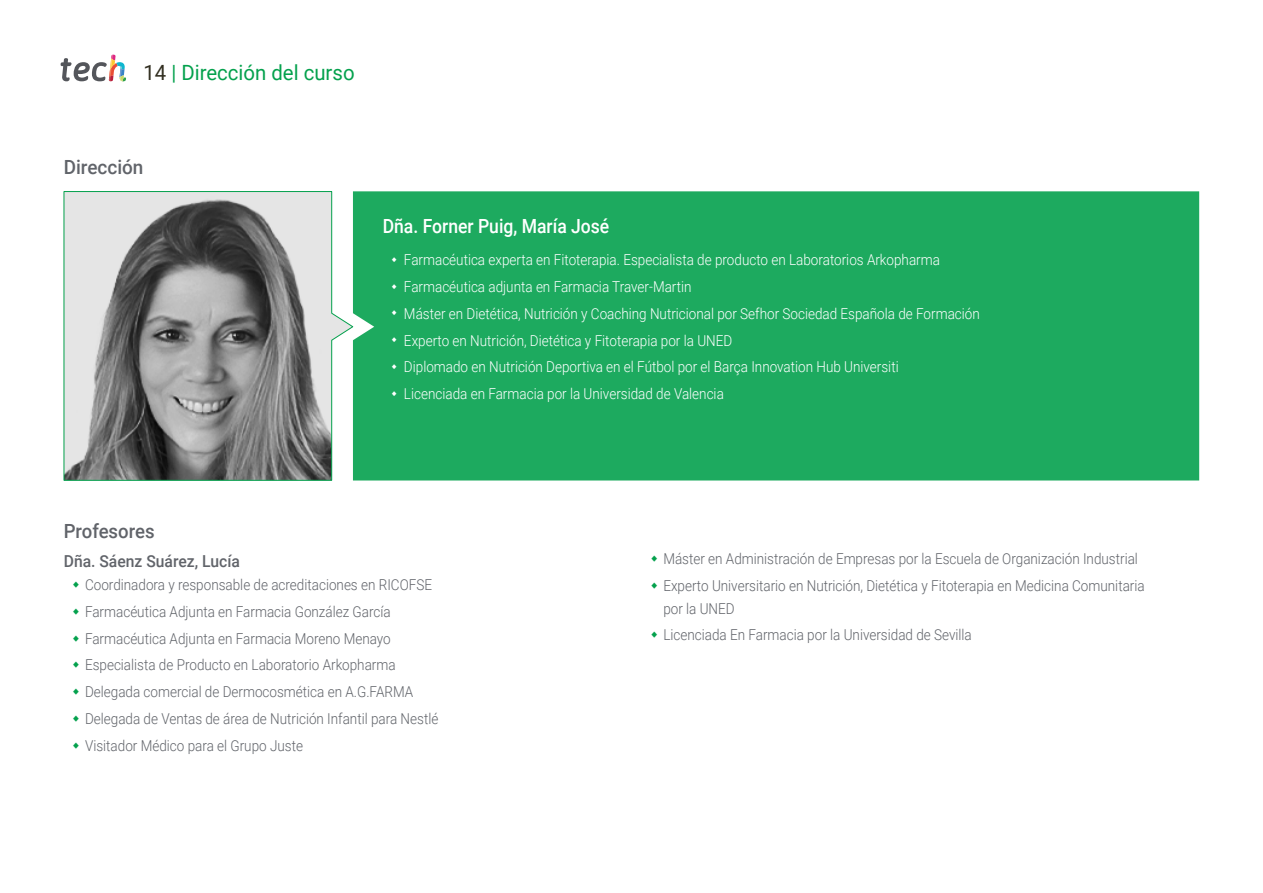
<style>
.page{position:relative;width:1263px;height:893px;background:#fff}
.page>*{position:absolute;margin:0;border:0;box-sizing:border-box;transform-origin:0 0}
.t1{font:21px "Roboto";color:#04a14d}
.t2{font:500 19.5px "Roboto";color:#fff;scale:.9 1}
.t3{font:500 19.5px "Roboto";color:#61646a;scale:.95 1}
.t4{font:500 19.5px "Roboto";color:#61646a}
.t5{font:500 16.5px "Roboto";color:#61646a;scale:.95 1}
.t6{font:300 15px/26.7px "Roboto";color:#61646a;scale:.9 1}
.t7{font:300 15px/26.7px "Roboto";color:#fff;scale:.9 1}
.s1{color:#312e20}
</style>
<div class="page">
<svg style="left:61px;top:55px;width:65px;height:27px"></svg>
<div style="left:353px;top:191px;width:846px;height:289px;background:#1daa5f"></div>
<svg style="left:64px;top:191px;width:289px;height:290px;background:#9a9c9b"></svg>
<svg style="left:392px;top:257px;width:5px;height:5px"></svg>
<svg style="left:392px;top:284px;width:5px;height:5px"></svg>
<svg style="left:392px;top:310px;width:5px;height:5px"></svg>
<svg style="left:392px;top:337px;width:5px;height:5px"></svg>
<svg style="left:392px;top:364px;width:5px;height:5px"></svg>
<svg style="left:392px;top:391px;width:5px;height:5px"></svg>
<h1 class="t1" style="left:144px;top:57px;width:213px"><span class="s1">14</span> | Dirección del curso</h1>
<h2 class="t4" style="left:64px;top:154px;width:81px">Dirección</h2>
<h2 class="t2" style="left:383px;top:212px;width:253px">Dña. Forner Puig, María José</h2>
<p class="t7" style="left:404px;top:246px;width:641px">Farmacéutica experta en Fitoterapia. Especialista de producto en Laboratorios Arkopharma Farmacéutica adjunta en Farmacia Traver-Martin<br>Máster en Dietética, Nutrición y Coaching Nutricional por Sefhor Sociedad Española de Formación Experto en Nutrición, Dietética y Fitoterapia por la UNED<br>Diplomado en Nutrición Deportiva en el Fútbol por el Barça Innovation Hub Universiti<br>Licenciada en Farmacia por la Universidad de Valencia</p>
<h2 class="t3" style="left:64px;top:517px;width:97px">Profesores</h2>
<p class="t5" style="left:64px;top:550px;width:187px">Dña. Sáenz Suárez, Lucía</p>
<p class="t6" style="left:85px;top:571px;width:394px">Coordinadora y responsable de acreditaciones en RICOFSE Farmacéutica Adjunta en Farmacia González García Farmacéutica Adjunta en Farmacia Moreno Menayo Especialista de Producto en Laboratorio Arkopharma Delegada comercial de Dermocosmética en A.G.FARMA Delegada de Ventas de área de Nutrición Infantil para Nestlé Visitador Médico para el Grupo Juste</p>
<p class="t6" style="left:663px;top:545px;width:536px">Máster en Administración de Empresas por la Escuela de Organización Industrial<br>Experto Universitario en Nutrición, Dietética y Fitoterapia en Medicina Comunitaria</p>
<p class="t6" style="left:663px;top:594px;width:344px">por la UNED<br>Licenciada En Farmacia por la Universidad de Sevilla</p>
</div>
